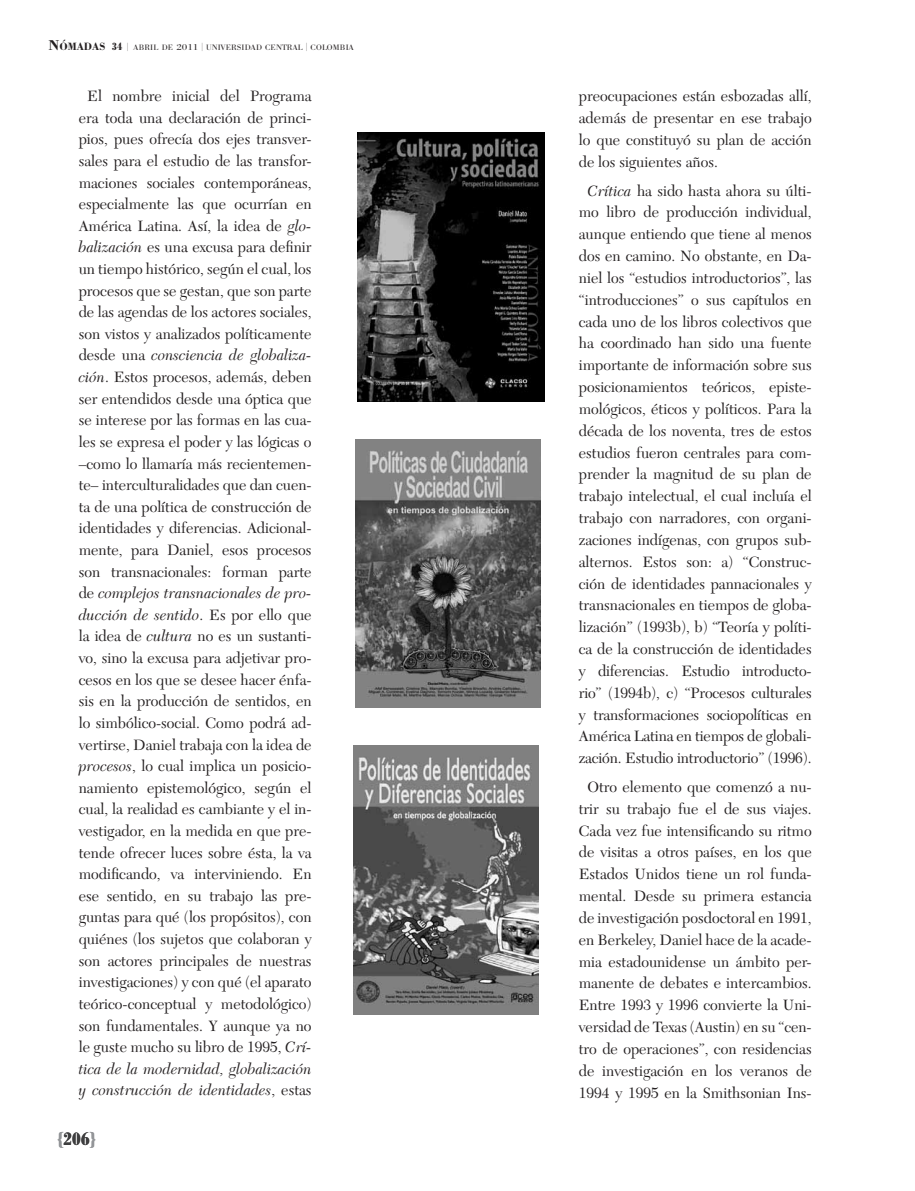
<style>
.page{position:relative;width:915px;height:1191px;background:#fff}
.page>*{position:absolute;margin:0;border:0;box-sizing:border-box;transform-origin:0 0}
.t1{font:700 condensed 18px "Bodoni BE";color:#3e3e3f}
.t2{font:15.6px/21.6px "New Caledonia";color:#231f20;text-align:center}
.t3{font:300 7.8px "Bodoni BE";letter-spacing:.02em;color:#231f20;scale:1.09 1}
.s1{font-family:"Bodoni";font-weight:700;font-size:14.7px}
.s2{font-family:"Bodoni";font-weight:700;font-size:10.95px}
.s3{font-weight:700;font-stretch:condensed;font-size:10.5px}
.s4{font-size:8.25px}
.s5{font-size:8.55px}
.s6{font-style:italic}
.s7{color:#939598}
</style>
<div class="page">
<img style="left:357px;top:133px;width:187px;height:269px">
<img style="left:355px;top:439px;width:185px;height:269px">
<img style="left:353px;top:745px;width:185px;height:269px">
<p class="t3" style="left:48px;top:43px;width:282px"><span class="s1">N</span><span class="s2">ÓMADAS</span> <span class="s3">34</span> <span class="s4">|</span> ABRIL DE <span class="s5">2011</span> <span class="s4">|</span> UNIVERSIDAD CENTRAL <span class="s4">|</span> COLOMBIA</p>
<p class="t2" style="left:79px;top:85px;width:234px">El nombre inicial del Programa era toda una declaración de princi&shy;pios, pues ofrecía dos ejes transver&shy;sales para el estudio de las transfor&shy;maciones sociales contemporáneas, especialmente las que ocurrían en América Latina. Así, la idea de <span class="s6">glo&shy;balización</span> es una excusa para definir un tiempo histórico, según el cual, los procesos que se gestan, que son parte de las agendas de los actores sociales, son vistos y analizados políticamente desde una <span class="s6">consciencia de globaliza&shy;ción</span>. Estos procesos, además, deben ser entendidos desde una óptica que se interese por las formas en las cua&shy;les se expresa el poder y las lógicas o –como lo llamaría más recientemen&shy;te– interculturalidades que dan cuen&shy;ta de una política de construcción de identidades y diferencias. Adicional&shy;mente, para Daniel, esos procesos son transnacionales: forman parte de <span class="s6">complejos transnacionales de pro&shy;ducción de sentido</span>. Es por ello que la idea de <span class="s6">cultura</span> no es un sustanti&shy;vo, sino la excusa para adjetivar pro&shy;cesos en los que se desee hacer énfa&shy;sis en la producción de sentidos, en lo simbólico-social. Como podrá ad&shy;vertirse, Daniel trabaja con la idea de <span class="s6">procesos</span>, lo cual implica un posicio&shy;namiento epistemológico, según el cual, la realidad es cambiante y el in&shy;vestigador, en la medida en que pre&shy;tende ofrecer luces sobre ésta, la va modificando, va interviniendo. En ese sentido, en su trabajo las pre&shy;guntas para qué (los propósitos), con quiénes (los sujetos que colaboran y son actores principales de nuestras investigaciones) y con qué (el aparato teórico-conceptual y metodológico) son fundamentales. Y aunque ya no le guste mucho su libro de 1995, <span class="s6">Crí&shy;tica de la modernidad, globalización y construcción de identidades</span>, estas</p>
<p class="t2" style="left:578px;top:86px;width:234px;text-align:justify">preocupaciones están esbozadas allí, además de presentar en ese trabajo lo que constituyó su plan de acción de los siguientes años.</p>
<p class="t2" style="left:578px;top:180px;width:234px"><span class="s6">Crítica</span> ha sido hasta ahora su últi&shy;mo libro de producción individual, aunque entiendo que tiene al menos dos en camino. No obstante, en Da&shy;niel los “estudios introductorios”, las “introducciones” o sus capítulos en cada uno de los libros colectivos que ha coordinado han sido una fuente importante de información sobre sus posicionamientos teóricos, episte&shy;mológicos, éticos y políticos. Para la década de los noventa, tres de estos estudios fueron centrales para com&shy;prender la magnitud de su plan de trabajo intelectual, el cual incluía el trabajo con narradores, con organi&shy;zaciones indígenas, con grupos sub&shy;alternos. Estos son: a) “Construc&shy;ción de identidades pannacionales y transnacionales en tiempos de globa&shy;lización” (1993b), b) “Teoría y políti&shy;ca de la construcción de identidades y diferencias. Estudio introducto&shy;rio” (1994b), c) “Procesos culturales y transformaciones sociopolíticas en América Latina en tiempos de globali&shy;zación. Estudio introductorio” (1996).</p>
<p class="t2" style="left:578px;top:776px;width:234px">Otro elemento que comenzó a nu&shy;trir su trabajo fue el de sus viajes.<br>Cada vez fue intensificando su ritmo de visitas a otros países, en los que Estados Unidos tiene un rol funda&shy;mental. Desde su primera estancia de investigación posdoctoral en 1991, en Berkeley, Daniel hace de la acade&shy;mia estadounidense un ámbito per&shy;manente de debates e intercambios.<br>Entre 1993 y 1996 convierte la Uni&shy;versidad de Texas (Austin) en su “cen&shy;tro de operaciones”, con residencias de investigación en los veranos de 1994 y 1995 en la Smithsonian Ins-</p>
<p class="t1" style="left:57px;top:1128px;width:40px"><span class="s7">{</span>206<span class="s7">}</span></p>
</div>
